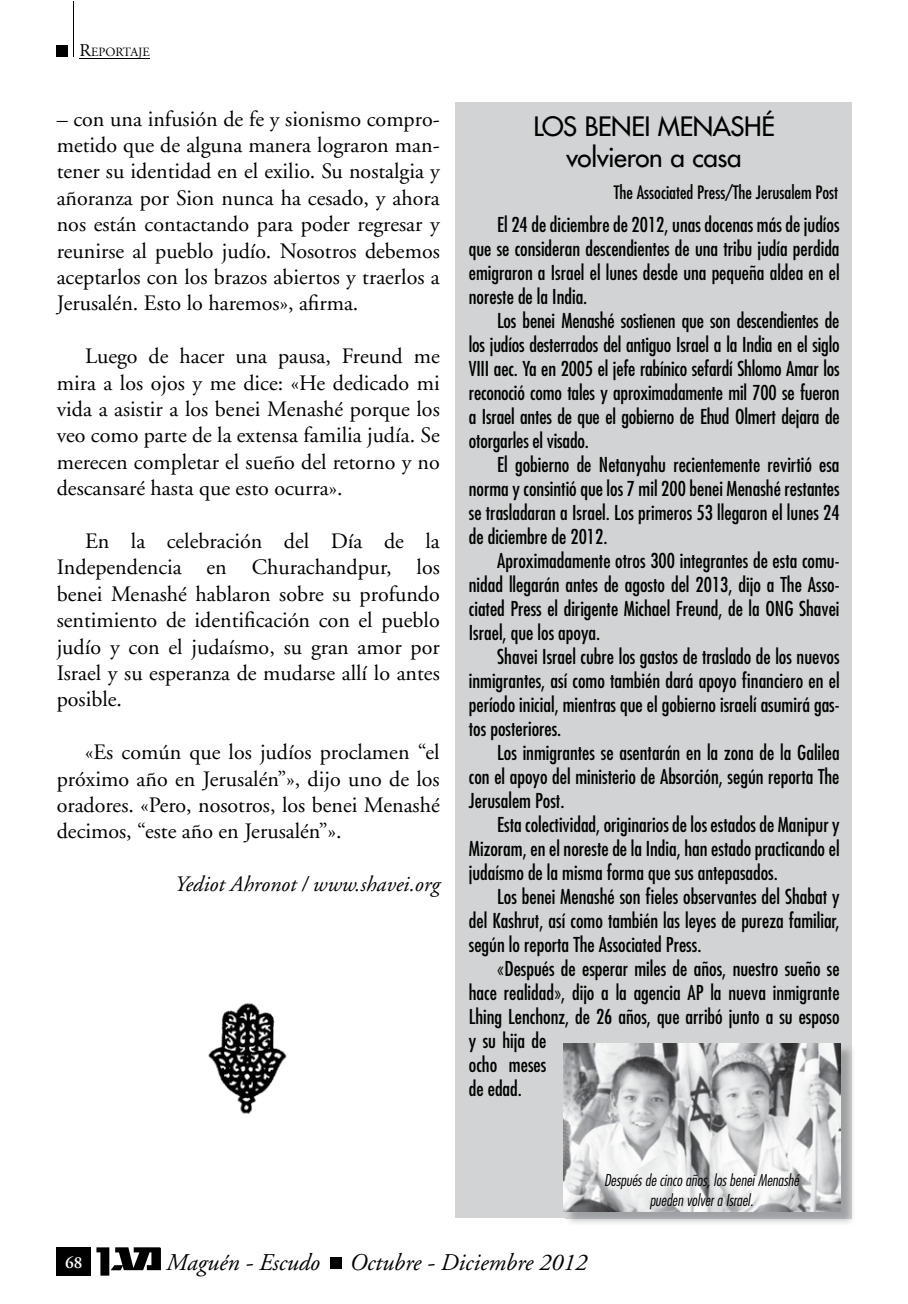
<style>
.page{position:relative;width:908px;height:1304px;background:#fff}
.page>*{position:absolute;margin:0;border:0;box-sizing:border-box;transform-origin:0 0}
.t1{font:26px/31.2px "Futura";letter-spacing:-.015em;color:#000;text-align:center}
.t2{font:italic 24px "Adobe Garamond";color:#000}
.t3{font:22px/26.4px "Adobe Garamond";color:#000;text-align:justify}
.t4{font:italic 22px "Adobe Garamond";color:#000}
.t5{font:condensed 20px/24px "Futura";color:#000;text-align:justify}
.t6{font:condensed 18px "Futura";color:#000}
.t7{font:600 17px "Adobe Garamond";color:#fff}
.t8{font:italic 300 condensed 16px/19.2px "Futura";color:#000;text-align:center}
.t9{font:12.6px "Adobe Garamond";color:#000}
.s1{font-size:18px}
</style>
<div class="page">
<div style="left:57px;top:45px;width:11px;height:12px;background:#000"></div>
<hr style="left:73px;top:2px;width:1px;height:55px;background:#000">
<div style="left:57px;top:1247px;width:34px;height:29px;background:#000"></div>
<svg style="left:96px;top:1247px;width:65px;height:29px"></svg>
<div style="left:330px;top:1258px;width:11px;height:11px;background:#000"></div>
<hr style="left:79px;top:59px;width:71px;height:1px;background:#000">
<div style="left:455px;top:102px;width:396px;height:1116px;background:#d1d3d4"></div>
<img style="left:565px;top:1045px;width:288px;height:179px">
<img style="left:565px;top:1045px;width:286px;height:173px">
<img style="left:563px;top:1043px;width:277px;height:168px">
<img style="left:208px;top:1003px;width:79px;height:111px">
<p class="t9" style="left:79px;top:45px;width:72px"><span class="s1">R</span>EPORTAJE</p>
<p class="t3" style="left:57px;top:106px;width:384px">– con una infusión de fe y sionismo compro&shy;metido que de alguna manera lograron man&shy;tener su identidad en el exilio. Su nostalgia y añoranza por Sion nunca ha cesado, y ahora nos están contactando para poder regresar y reunirse al pueblo judío. Nosotros debemos aceptarlos con los brazos abiertos y traerlos a Jerusalén. Esto lo haremos», afirma.</p>
<p class="t3" style="left:57px;top:344px;width:384px;text-indent:28px">Luego de hacer una pausa, Freund me mira a los ojos y me dice: «He dedicado mi vida a asistir a los benei Menashé porque los veo como parte de la extensa familia judía. Se merecen completar el sueño del retorno y no descansaré hasta que esto ocurra».</p>
<p class="t3" style="left:57px;top:528px;width:384px;text-indent:28px">En la celebración del Día de la Independencia en Churachandpur, los benei Menashé hablaron sobre su profundo sentimiento de identificación con el pueblo judío y con el judaísmo, su gran amor por Israel y su esperanza de mudarse allí lo antes posible.</p>
<p class="t3" style="left:57px;top:740px;width:384px;text-indent:28px">«Es común que los judíos proclamen “el próximo año en Jerusalén”», dijo uno de los oradores. «Pero, nosotros, los benei Menashé decimos, “este año en Jerusalén”».</p>
<p class="t4" style="left:175px;top:873px;width:266px">Yediot Ahronot / www.shavei.org</p>
<h1 class="t1" style="left:533px;top:111px;width:243px">LOS BENEI MENASHÉ volvieron a casa</h1>
<p class="t6" style="left:613px;top:181px;width:226px">The Associated Press/The Jerusalem Post</p>
<p class="t5" style="left:468px;top:212px;width:372px;text-indent:28px">El 24 de diciembre de 2012, unas docenas más de judíos que se consideran descendientes de una tribu judía perdida emigraron a Israel el lunes desde una pequeña aldea en el noreste de la India.</p>
<p class="t5" style="left:468px;top:308px;width:372px;text-indent:28px">Los benei Menashé sostienen que son descendientes de los judíos desterrados del antiguo Israel a la India en el siglo VIII aec. Ya en 2005 el jefe rabínico sefardí Shlomo Amar los reconoció como tales y aproximadamente mil 700 se fueron a Israel antes de que el gobierno de Ehud Olmert dejara de otorgarles el visado.</p>
<p class="t5" style="left:468px;top:452px;width:372px;text-indent:28px">El gobierno de Netanyahu recientemente revirtió esa norma y consintió que los 7 mil 200 benei Menashé restantes se trasladaran a Israel. Los primeros 53 llegaron el lunes 24 de diciembre de 2012.</p>
<p class="t5" style="left:468px;top:548px;width:372px;text-indent:28px">Aproximadamente otros 300 integrantes de esta comu&shy;nidad llegarán antes de agosto del 2013, dijo a The Asso&shy;ciated Press el dirigente Michael Freund, de la ONG Shavei Israel, que los apoya.</p>
<p class="t5" style="left:468px;top:644px;width:372px;text-indent:28px">Shavei Israel cubre los gastos de traslado de los nuevos inmigrantes, así como también dará apoyo financiero en el período inicial, mientras que el gobierno israelí asumirá gas&shy;tos posteriores.</p>
<p class="t5" style="left:468px;top:740px;width:372px;text-indent:28px">Los inmigrantes se asentarán en la zona de la Galilea con el apoyo del ministerio de Absorción, según reporta The Jerusalem Post.</p>
<p class="t5" style="left:468px;top:812px;width:372px;text-indent:28px">Esta colectividad, originarios de los estados de Manipur y Mizoram, en el noreste de la India, han estado practicando el judaísmo de la misma forma que sus antepasados.</p>
<p class="t5" style="left:468px;top:884px;width:372px;text-indent:28px">Los benei Menashé son fieles observantes del Shabat y del Kashrut, así como también las leyes de pureza familiar, según lo reporta The Associated Press.</p>
<p class="t5" style="left:468px;top:956px;width:372px;text-align:left;text-indent:28px">«Después de esperar miles de años, nuestro sueño se hace realidad», dijo a la agencia AP la nueva inmigrante<br>Lhing Lenchonz, de 26 años, que arribó junto a su esposo y su hija de<br>ocho meses<br>de edad.</p>
<p class="t8" style="left:603px;top:1171px;width:196px">Después de cinco años, los benei Menashé pueden volver a Israel.</p>
<p class="t7" style="left:65px;top:1253px;width:19px">68</p>
<p class="t2" style="left:166px;top:1250px;width:422px">Maguén - Escudo Octubre - Diciembre 2012</p>
</div>
